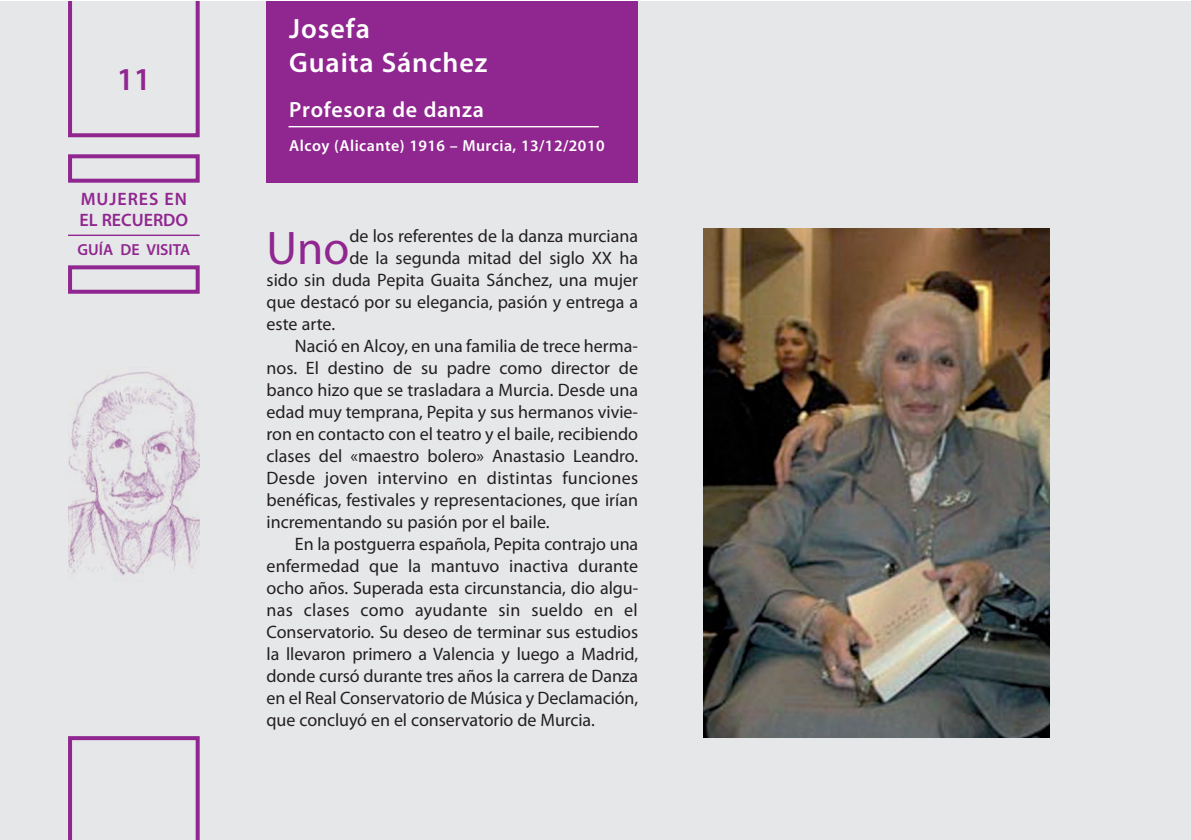
<style>
.page{position:relative;width:1191px;height:840px;background:#fff}
.page>*{position:absolute;margin:0;border:0;box-sizing:border-box;transform-origin:0 0}
.t1{font:47.4px "Myriad Pro";color:#90268f}
.t2{font:600 32px "Myriad Pro";color:#90268f}
.t3{font:600 28px/33.6px "Myriad Pro";letter-spacing:.03em;color:#fff}
.t4{font:600 22px "Myriad Pro";letter-spacing:.03em;color:#fff}
.t5{font:18px "Myriad Pro";color:#231f20}
.t6{font:600 18px/21.6px "Myriad Pro";color:#90268f}
.t7{font:600 16px "Myriad Pro";letter-spacing:.03em;color:#fff}
.t8{font:600 16px "Myriad Pro";color:#90268f}
</style>
<div class="page">
<div style="left:0;top:1px;width:1190px;height:838px;background:#e6e7e9"></div>
<div style="left:68px;top:154px;width:132px;height:28px;border:4px solid #90268f"></div>
<svg style="left:68px;top:1px;width:132px;height:136px"></svg>
<div style="left:68px;top:265px;width:132px;height:28px;border:4px solid #90268f"></div>
<hr style="left:68px;top:234px;width:132px;height:2px;background:#90268f">
<svg style="left:68px;top:736px;width:132px;height:103px"></svg>
<img style="left:68px;top:371px;width:132px;height:210px">
<div style="left:266px;top:1px;width:372px;height:181px;background:#90268f"></div>
<hr style="left:288px;top:126px;width:311px;height:1px;background:#fff">
<img style="left:703px;top:228px;width:346px;height:509px">
<h2 class="t2" style="left:117px;top:67px;width:36px">11</h2>
<p class="t6" style="left:79px;top:189px;width:110px">MUJERES EN<br>EL RECUERDO</p>
<p class="t8" style="left:78px;top:243px;width:114px">GUÍA DE VISITA</p>
<h3 class="t3" style="left:289px;top:14px;width:200px">Josefa<br>Guaita Sánchez</h3>
<p class="t4" style="left:289px;top:102px;width:196px">Profesora de danza</p>
<p class="t7" style="left:289px;top:140px;width:317px">Alcoy (Alicante) 1916 – Murcia, 13/12/2010</p>
<h1 class="t1" style="left:266px;top:230px;width:84px">Uno</h1>
<p class="t5" style="left:349px;top:229px;width:290px">de los referentes de la danza murciana</p>
<p class="t5" style="left:349px;top:251px;width:290px">de la segunda mitad del siglo XX ha</p>
<p class="t5" style="left:266px;top:273px;width:373px">sido sin duda Pepita Guaita Sánchez, una mujer</p>
<p class="t5" style="left:266px;top:295px;width:373px">que destacó por su elegancia, pasión y entrega a</p>
<p class="t5" style="left:266px;top:317px;width:70px">este arte.</p>
<p class="t5" style="left:295px;top:339px;width:345px">Nació en Alcoy, en una familia de trece herma-</p>
<p class="t5" style="left:266px;top:361px;width:373px">nos. El destino de su padre como director de</p>
<p class="t5" style="left:266px;top:383px;width:373px">banco hizo que se trasladara a Murcia. Desde una</p>
<p class="t5" style="left:266px;top:405px;width:373px">edad muy temprana, Pepita y sus hermanos vivie-</p>
<p class="t5" style="left:266px;top:427px;width:373px">ron en contacto con el teatro y el baile, recibiendo</p>
<p class="t5" style="left:266px;top:449px;width:373px">clases del «maestro bolero» Anastasio Leandro.</p>
<p class="t5" style="left:266px;top:471px;width:373px">Desde joven intervino en distintas funciones</p>
<p class="t5" style="left:266px;top:492px;width:373px">benéficas, festivales y representaciones, que irían</p>
<p class="t5" style="left:266px;top:514px;width:284px">incrementando su pasión por el baile.</p>
<p class="t5" style="left:295px;top:536px;width:345px">En la postguerra española, Pepita contrajo una</p>
<p class="t5" style="left:266px;top:558px;width:373px">enfermedad que la mantuvo inactiva durante</p>
<p class="t5" style="left:266px;top:580px;width:373px">ocho años. Superada esta circunstancia, dio algu-</p>
<p class="t5" style="left:266px;top:602px;width:373px">nas clases como ayudante sin sueldo en el</p>
<p class="t5" style="left:266px;top:624px;width:373px">Conservatorio. Su deseo de terminar sus estudios</p>
<p class="t5" style="left:266px;top:646px;width:373px">la llevaron primero a Valencia y luego a Madrid,</p>
<p class="t5" style="left:266px;top:668px;width:373px">donde cursó durante tres años la carrera de Danza</p>
<p class="t5" style="left:266px;top:690px;width:373px">en el Real Conservatorio de Música y Declamación,</p>
<p class="t5" style="left:266px;top:712px;width:330px">que concluyó en el conservatorio de Murcia.</p>
</div>
